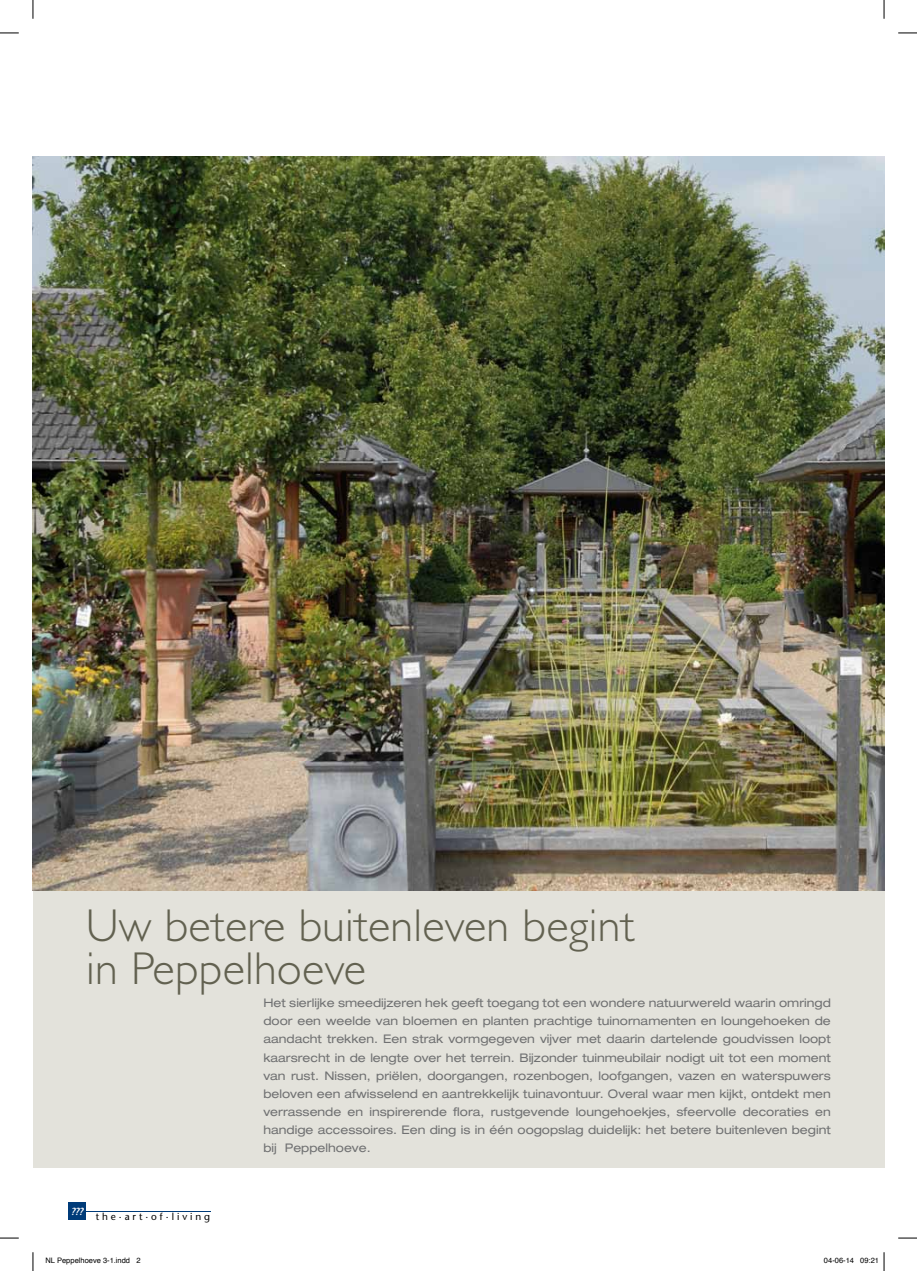
<style>
.page{position:relative;width:917px;height:1271px;background:#fff}
.page>*{position:absolute;margin:0;border:0;box-sizing:border-box;transform-origin:0 0}
.t1{font:300 46.25px/43.8px "Gill Sans";letter-spacing:.005em;color:#626150}
.t2{font:expanded 11.88px/18.1px "Helvetica Neue";color:#707172;text-align:justify}
.t3{font:10px "Stone Sans";letter-spacing:.295em;color:#000}
.t4{font:italic 600 10px "Stone Sans";color:#fff}
.t5{font:7.5px "Helvetica";color:#000}
</style>
<div class="page">
<div style="left:33px;top:157px;width:850px;height:1010px;background:#e3e2db"></div>
<div style="left:68px;top:1202px;width:18px;height:18px;background:#003b79"></div>
<hr style="left:86px;top:1211px;width:124px;height:1px;background:#003b79">
<img style="left:33px;top:157px;width:850px;height:733px">
<svg style="left:0;top:32px;width:19px;height:2px"></svg>
<svg style="left:898px;top:32px;width:18px;height:2px"></svg>
<svg style="left:0;top:1237px;width:19px;height:1px"></svg>
<svg style="left:898px;top:1237px;width:18px;height:1px"></svg>
<svg style="left:32px;top:0;width:2px;height:19px"></svg>
<svg style="left:32px;top:1252px;width:2px;height:19px"></svg>
<svg style="left:883px;top:0;width:1px;height:19px"></svg>
<svg style="left:883px;top:1252px;width:1px;height:19px"></svg>
<h1 class="t1" style="left:86px;top:903px;width:550px">Uw betere buitenleven begint in Peppelhoeve</h1>
<p class="t2" style="left:263px;top:993px;width:568px">Het sierlijke smeedijzeren hek geeft toegang tot een wondere natuurwereld waarin omringd door een weelde van bloemen en planten prachtige tuinornamenten en loungehoeken de aandacht trekken. Een strak vormgegeven vijver met daarin dartelende goudvissen loopt kaarsrecht in de lengte over het terrein. Bijzonder tuinmeubilair nodigt uit tot een moment van rust. Nissen, priëlen, doorgangen, rozenbogen, loofgangen, vazen en waterspuwers beloven een afwisselend en aantrekkelijk tuinavontuur. Overal waar men kijkt, ontdekt men verrassende en inspirerende flora, rustgevende loungehoekjes, sfeervolle decoraties en handige accessoires. Een ding is in één oogopslag duidelijk: het betere buitenleven begint bij Peppelhoeve.</p>
<p class="t4" style="left:71px;top:1205px;width:14px">???</p>
<p class="t3" style="left:96px;top:1210px;width:116px">the·art·of·living</p>
<p class="t5" style="left:45px;top:1255px;width:97px">NL Peppelhoeve 3-1.indd 2</p>
<p class="t5" style="left:823px;top:1255px;width:57px">04-06-14 09:21</p>
</div>
